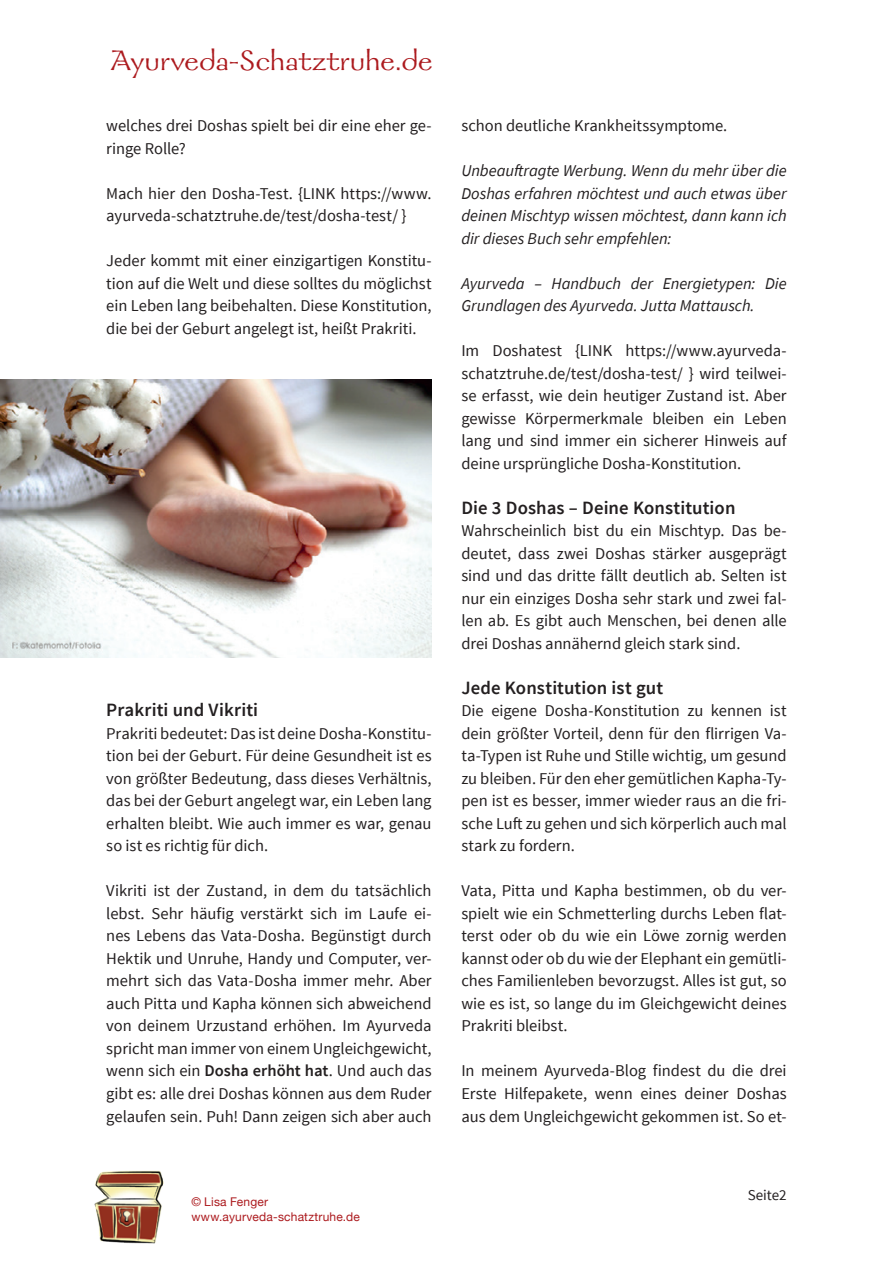
<style>
.page{position:relative;width:893px;height:1263px;background:#fff}
.page>*{position:absolute;margin:0;border:0;box-sizing:border-box;transform-origin:0 0}
.t1{font:31.5px "Galahad Std";letter-spacing:.01em;color:#ac1a1e}
.t2{font:600 18.75px "Source Sans Pro";letter-spacing:.005em;color:#231f20}
.t3{font:16.5px/22.5px "Source Sans Pro";color:#231f20;text-align:justify}
.t4{font:italic 16.5px/22.5px "Source Sans Pro";letter-spacing:-.005em;color:#231f20;text-align:justify}
.t5{font:15px "Source Sans Pro";color:#231f20}
.t6{font:12px/14.4px "Helvetica Neue";letter-spacing:.015em;color:#ac1a1e}
.s1{font-weight:600}
</style>
<div class="page">
<img style="left:0;top:380px;width:432px;height:277px">
<img style="left:94px;top:1170px;width:70px;height:74px">
<h1 class="t1" style="left:111px;top:41px;width:323px">Ayurveda-Schatztruhe.de</h1>
<p class="t3" style="left:106px;top:115px;width:327px">welches drei Doshas spielt bei dir eine eher ge&shy;ringe Rolle?</p>
<p class="t3" style="left:106px;top:182px;width:327px">Mach hier den Dosha-Test. {LINK https://www. ayurveda-schatztruhe.de/test/dosha-test/ }</p>
<p class="t3" style="left:106px;top:250px;width:327px">Jeder kommt mit einer einzigartigen Konstitu&shy;tion auf die Welt und diese solltes du möglichst ein Leben lang beibehalten. Diese Konstitution, die bei der Geburt angelegt ist, heißt Prakriti.</p>
<p class="t2" style="left:106px;top:698px;width:153px">Prakriti und Vikriti</p>
<p class="t3" style="left:106px;top:722px;width:327px">Prakriti bedeutet: Das ist deine Dosha-Konstitu&shy;tion bei der Geburt. Für deine Gesundheit ist es von größter Bedeutung, dass dieses Verhältnis, das bei der Geburt angelegt war, ein Leben lang erhalten bleibt. Wie auch immer es war, genau so ist es richtig für dich.</p>
<p class="t3" style="left:106px;top:880px;width:327px">Vikriti ist der Zustand, in dem du tatsächlich lebst. Sehr häufig verstärkt sich im Laufe ei&shy;nes Lebens das Vata-Dosha. Begünstigt durch Hektik und Unruhe, Handy und Computer, ver&shy;mehrt sich das Vata-Dosha immer mehr. Aber auch Pitta und Kapha können sich abweichend von deinem Urzustand erhöhen. Im Ayurveda spricht man immer von einem Ungleichgewicht, wenn sich ein <span class="s1">Dosha erhöht hat</span>. Und auch das gibt es: alle drei Doshas können aus dem Ruder gelaufen sein. Puh! Dann zeigen sich aber auch</p>
<p class="t6" style="left:191px;top:1195px;width:170px">© Lisa Fenger www.ayurveda-schatztruhe.de</p>
<p class="t3" style="left:461px;top:115px;width:267px">schon deutliche Krankheitssymptome.</p>
<p class="t4" style="left:461px;top:159px;width:327px">Unbeauftragte Werbung. Wenn du mehr über die Doshas erfahren möchtest und auch etwas über deinen Mischtyp wissen möchtest, dann kann ich dir dieses Buch sehr empfehlen:</p>
<p class="t4" style="left:461px;top:272px;width:327px">Ayurveda – Handbuch der Energietypen: Die<br>Grundlagen des Ayurveda. Jutta Mattausch.</p>
<p class="t3" style="left:461px;top:340px;width:327px">Im Doshatest {LINK https://www.ayurveda&shy;schatztruhe.de/test/dosha-test/ } wird teilwei&shy;se erfasst, wie dein heutiger Zustand ist. Aber gewisse Körpermerkmale bleiben ein Leben lang und sind immer ein sicherer Hinweis auf deine ursprüngliche Dosha-Konstitution.</p>
<p class="t2" style="left:461px;top:496px;width:276px">Die 3 Doshas – Deine Konstitution</p>
<p class="t3" style="left:461px;top:520px;width:327px">Wahrscheinlich bist du ein Mischtyp. Das be&shy;deutet, dass zwei Doshas stärker ausgeprägt sind und das dritte fällt deutlich ab. Selten ist nur ein einziges Dosha sehr stark und zwei fal&shy;len ab. Es gibt auch Menschen, bei denen alle drei Doshas annähernd gleich stark sind.</p>
<p class="t2" style="left:461px;top:676px;width:203px">Jede Konstitution ist gut</p>
<p class="t3" style="left:461px;top:700px;width:327px">Die eigene Dosha-Konstitution zu kennen ist dein größter Vorteil, denn für den flirrigen Va&shy;ta-Typen ist Ruhe und Stille wichtig, um gesund zu bleiben. Für den eher gemütlichen Kapha-Ty&shy;pen ist es besser, immer wieder raus an die fri&shy;sche Luft zu gehen und sich körperlich auch mal stark zu fordern.</p>
<p class="t3" style="left:461px;top:880px;width:327px">Vata, Pitta und Kapha bestimmen, ob du ver&shy;spielt wie ein Schmetterling durchs Leben flat&shy;terst oder ob du wie ein Löwe zornig werden kannst oder ob du wie der Elephant ein gemütli&shy;ches Familienleben bevorzugst. Alles ist gut, so wie es ist, so lange du im Gleichgewicht deines Prakriti bleibst.</p>
<p class="t3" style="left:461px;top:1060px;width:327px">In meinem Ayurveda-Blog findest du die drei Erste Hilfepakete, wenn eines deiner Doshas aus dem Ungleichgewicht gekommen ist. So et-</p>
<p class="t5" style="left:748px;top:1186px;width:40px">Seite2</p>
</div>
